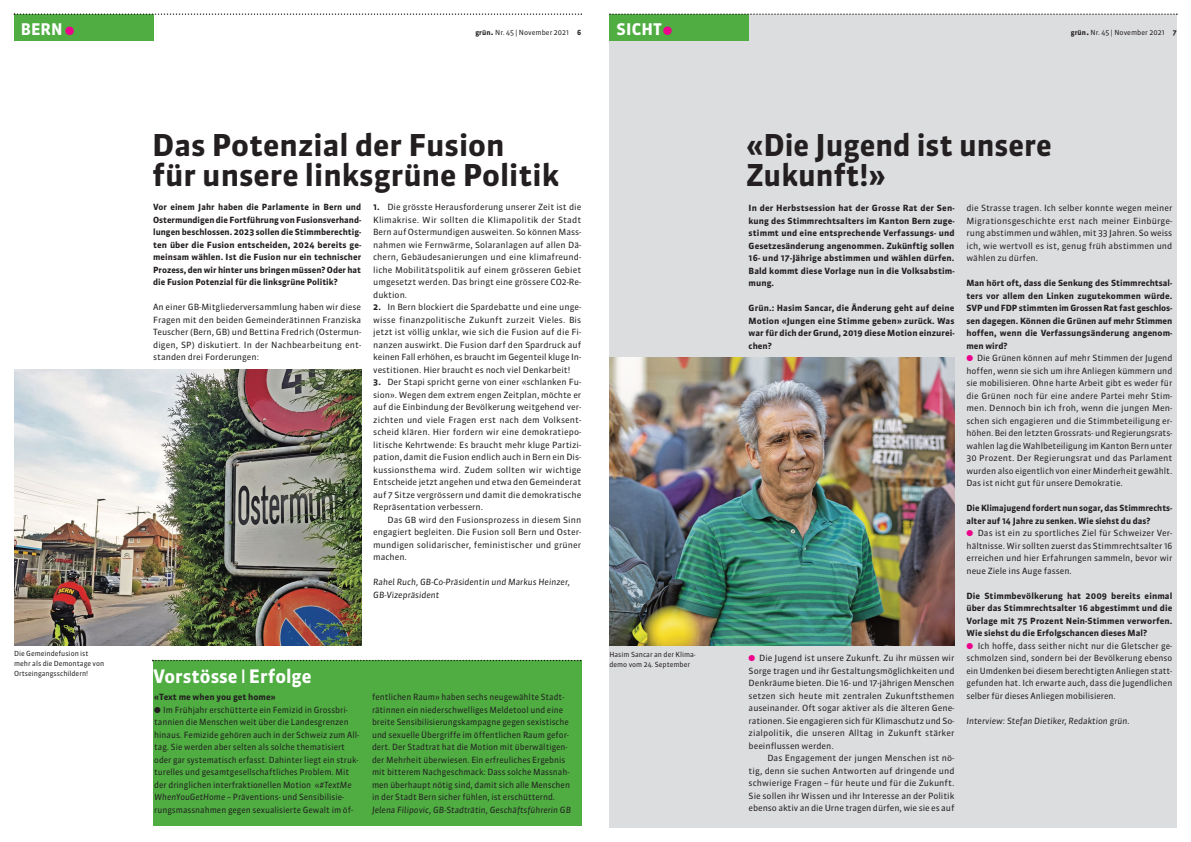
<style>
.page{position:relative;width:1191px;height:842px;background:#fff}
.page>*{position:absolute;margin:0;border:0;box-sizing:border-box;transform-origin:0 0}
.t1{font:700 30px "Sanuk OT";color:#231f20}
.t2{font:700 18.5px "Sanuk OT";color:#fff}
.t3{font:700 16px "Sanuk OT";letter-spacing:.01em;color:#fff}
.t4{font:8.5px/12.5px "Sanuk OT";color:#231f20;text-align:justify}
.t5{font:700 8.5px/12.5px "Sanuk OT";color:#231f20;text-align:justify}
.t6{font:italic 8.5px "Sanuk OT";color:#231f20}
.t7{font:7px/10px "Sanuk OT";color:#231f20}
.s1{font-weight:700}
.s2{font-weight:700;font-size:9px}
.s3{font-style:italic}
.s4{color:#ed028c}
</style>
<div class="page">
<div style="left:14px;top:14px;width:139px;height:27px;background:#4fad42"></div>
<svg style="left:14px;top:13px;width:568px;height:2px"></svg>
<div style="left:65px;top:27px;width:9px;height:8px;background:#ed028c;border-radius:50%"></div>
<div style="left:153px;top:660px;width:428px;height:166px;background:#4fad42"></div>
<svg style="left:152px;top:660px;width:429px;height:1px"></svg>
<div style="left:609px;top:14px;width:567px;height:814px;background:#dcdddf"></div>
<div style="left:609px;top:14px;width:140px;height:27px;background:#4fad42"></div>
<svg style="left:609px;top:13px;width:568px;height:2px"></svg>
<div style="left:663px;top:26px;width:9px;height:9px;background:#ed028c;border-radius:50%"></div>
<img style="left:609px;top:357px;width:345px;height:289px">
<img style="left:14px;top:369px;width:347px;height:277px">
<p class="t3" style="left:21px;top:22px;width:43px">BERN</p>
<p class="t7" style="left:475px;top:28px;width:107px"><span class="s1">grün</span><span class="s2">.</span> Nr. 45 | November 2021 <span class="s1">6</span></p>
<p class="t3" style="left:616px;top:22px;width:47px">SICHT</p>
<p class="t1" style="left:152px;top:133px;width:354px">Das Potenzial der Fusion</p>
<p class="t1" style="left:152px;top:163px;width:408px">für unsere linksgrüne Politik</p>
<p class="t5" style="left:153px;top:202px;width:210px">Vor einem Jahr haben die Parlamente in Bern und Ostermundigen die Fortführung von Fusionsverhand&shy;lungen beschlossen. 2023 sollen die Stimmberechtig&shy;ten über die Fusion entscheiden, 2024 bereits ge&shy;meinsam wählen. Ist die Fusion nur ein technischer Prozess, den wir hinter uns bringen müssen? Oder hat die Fusion Potenzial für die linksgrüne Politik?</p>
<p class="t4" style="left:153px;top:302px;width:210px">An einer GB-Mitgliederversammlung haben wir diese Fragen mit den beiden Gemeinderätinnen Franziska Teuscher (Bern, GB) und Bettina Fredrich (Ostermun&shy;digen, SP) diskutiert. In der Nachbearbeitung ent&shy;standen drei Forderungen:</p>
<p class="t4" style="left:373px;top:202px;width:210px"><span class="s1">1.</span> Die grösste Herausforderung unserer Zeit ist die Klimakrise. Wir sollten die Klimapolitik der Stadt Bern auf Ostermundigen ausweiten. So können Mass&shy;nahmen wie Fernwärme, Solaranlagen auf allen Dä&shy;chern, Gebäudesanierungen und eine klimafreund&shy;liche Mobilitätspolitik auf einem grösseren Gebiet umgesetzt werden. Das bringt eine grössere CO2-Re&shy;duktion.</p>
<p class="t4" style="left:373px;top:302px;width:210px"><span class="s1">2.</span> In Bern blockiert die Spardebatte und eine unge&shy;wisse finanzpolitische Zukunft zurzeit Vieles. Bis jetzt ist völlig unklar, wie sich die Fusion auf die Fi&shy;nanzen auswirkt. Die Fusion darf den Spardruck auf keinen Fall erhöhen, es braucht im Gegenteil kluge In&shy;vestitionen. Hier braucht es noch viel Denkarbeit!</p>
<p class="t4" style="left:373px;top:377px;width:210px"><span class="s1">3.</span> Der Stapi spricht gerne von einer «schlanken Fu&shy;sion». Wegen dem extrem engen Zeitplan, möchte er auf die Einbindung der Bevölkerung weitgehend ver&shy;zichten und viele Fragen erst nach dem Volksent&shy;scheid klären. Hier fordern wir eine demokratiepo&shy;litische Kehrtwende: Es braucht mehr kluge Partizi&shy;pation, damit die Fusion endlich auch in Bern ein Dis&shy;kussionsthema wird. Zudem sollten wir wichtige Entscheide jetzt angehen und etwa den Gemeinderat auf 7 Sitze vergrössern und damit die demokratische Repräsentation verbessern.</p>
<p class="t4" style="left:373px;top:514px;width:210px;text-indent:14px">Das GB wird den Fusionsprozess in diesem Sinn engagiert begleiten. Die Fusion soll Bern und Oster&shy;mundigen solidarischer, feministischer und grüner machen.</p>
<p class="t6" style="left:373px;top:579px;width:198px">Rahel Ruch, GB-Co-Präsidentin und Markus Heinzer,</p>
<p class="t6" style="left:373px;top:591px;width:68px">GB-Vizepräsident</p>
<p class="t7" style="left:14px;top:649px;width:76px">Die Gemeindefusion ist</p>
<p class="t7" style="left:14px;top:659px;width:92px">mehr als die Demontage von<br>Ortseingangsschildern!</p>
<p class="t2" style="left:153px;top:669px;width:160px">Vorstösse I Erfolge</p>
<p class="t5" style="left:154px;top:692px;width:123px">«Text me when you get home»</p>
<p class="t4" style="left:154px;top:704px;width:206px;text-align:left">● Im Frühjahr erschütterte ein Femizid in Grossbri&shy;tannien die Menschen weit über die Landesgrenzen hinaus. Femizide gehören auch in der Schweiz zum All&shy;tag. Sie werden aber selten als solche thematisiert oder gar systematisch erfasst. Dahinter liegt ein struk&shy;turelles und gesamtgesellschaftliches Problem. Mit der dringlichen interfraktionellen Motion «<span class="s3">#TextMe WhenYouGetHome</span> – Präventions- und Sensibilisie&shy;rungsmassnahmen gegen sexualisierte Gewalt im öf-</p>
<p class="t4" style="left:372px;top:692px;width:194px">fentlichen Raum» haben sechs neugewählte Stadt-</p>
<p class="t4" style="left:372px;top:704px;width:199px;text-align:left">rätinnen ein niederschwelliges Meldetool und eine breite Sensibilisierungskampagne gegen sexistische und sexuelle Übergriffe im öffentlichen Raum gefor&shy;dert. Der Stadtrat hat die Motion mit überwältigen&shy;der Mehrheit überwiesen. Ein erfreuliches Ergebnis mit bitterem Nachgeschmack: Dass solche Massnah&shy;men überhaupt nötig sind, damit sich alle Menschen in der Stadt Bern sicher fühlen, ist erschütternd.</p>
<p class="t6" style="left:372px;top:806px;width:200px">Jelena Filipovic, GB-Stadträtin, Geschäftsführerin GB</p>
<p class="t7" style="left:609px;top:650px;width:88px">Hasim Sancar an der Klima&shy;demo vom 24. September</p>
<p class="t7" style="left:1070px;top:28px;width:107px"><span class="s1">grün</span><span class="s2">.</span> Nr. 45 | November 2021 <span class="s1">7</span></p>
<p class="t1" style="left:746px;top:133px;width:307px">«Die Jugend ist unsere</p>
<p class="t1" style="left:746px;top:163px;width:140px">Zukunft!»</p>
<p class="t5" style="left:748px;top:203px;width:207px">In der Herbstsession hat der Grosse Rat der Sen&shy;kung des Stimmrechtsalters im Kanton Bern zuge&shy;stimmt und eine entsprechende Verfassungs- und Gesetzesänderung angenommen. Zukünftig sollen 16- und 17-Jährige abstimmen und wählen dürfen.<br>Bald kommt diese Vorlage nun in die Volksabstim&shy;mung.</p>
<p class="t5" style="left:748px;top:303px;width:207px">Grün.: Hasim Sancar, die Änderung geht auf deine Motion «Jungen eine Stimme geben» zurück. Was war für dich der Grund, 2019 diese Motion einzurei&shy;chen?</p>
<p class="t4" style="left:748px;top:653px;width:207px"><span class="s4">●</span> Die Jugend ist unsere Zukunft. Zu ihr müssen wir Sorge tragen und ihr Gestaltungsmöglichkeiten und Denkräume bieten. Die 16- und 17-jährigen Menschen setzen sich heute mit zentralen Zukunftsthemen auseinander. Oft sogar aktiver als die älteren Gene&shy;rationen. Sie engagieren sich für Klimaschutz und So&shy;zialpolitik, die unseren Alltag in Zukunft stärker beeinflussen werden.</p>
<p class="t4" style="left:767px;top:753px;width:189px">Das Engagement der jungen Menschen ist nö-</p>
<p class="t4" style="left:748px;top:765px;width:207px">tig, denn sie suchen Antworten auf dringende und schwierige Fragen – für heute und für die Zukunft.<br>Sie sollen ihr Wissen und ihr Interesse an der Politik ebenso aktiv an die Urne tragen dürfen, wie sie es auf</p>
<p class="t4" style="left:966px;top:203px;width:207px">die Strasse tragen. Ich selber konnte wegen meiner Migrationsgeschichte erst nach meiner Einbürge&shy;rung abstimmen und wählen, mit 33 Jahren. So weiss ich, wie wertvoll es ist, genug früh abstimmen und wählen zu dürfen.</p>
<p class="t5" style="left:966px;top:278px;width:207px">Man hört oft, dass die Senkung des Stimmrechtsal&shy;ters vor allem den Linken zugutekommen würde.<br>SVP und FDP stimmten im Grossen Rat fast geschlos&shy;sen dagegen. Können die Grünen auf mehr Stimmen hoffen, wenn die Verfassungsänderung angenom&shy;men wird?</p>
<p class="t4" style="left:966px;top:353px;width:207px"><span class="s4">●</span> Die Grünen können auf mehr Stimmen der Jugend hoffen, wenn sie sich um ihre Anliegen kümmern und sie mobilisieren. Ohne harte Arbeit gibt es weder für die Grünen noch für eine andere Partei mehr Stim&shy;men. Dennoch bin ich froh, wenn die jungen Men&shy;schen sich engagieren und die Stimmbeteiligung er&shy;höhen. Bei den letzten Grossrats- und Regierungsrats&shy;wahlen lag die Wahlbeteiligung im Kanton Bern unter 30 Prozent. Der Regierungsrat und das Parlament wurden also eigentlich von einer Minderheit gewählt.<br>Das ist nicht gut für unsere Demokratie.</p>
<p class="t5" style="left:966px;top:503px;width:207px">Die Klimajugend fordert nun sogar, das Stimmrechts&shy;alter auf 14 Jahre zu senken. Wie siehst du das?</p>
<p class="t4" style="left:966px;top:528px;width:207px"><span class="s4">●</span> Das ist ein zu sportliches Ziel für Schweizer Ver&shy;hältnisse. Wir sollten zuerst das Stimmrechtsalter 16 erreichen und hier Erfahrungen sammeln, bevor wir neue Ziele ins Auge fassen.</p>
<p class="t5" style="left:966px;top:590px;width:207px">Die Stimmbevölkerung hat 2009 bereits einmal über das Stimmrechtsalter 16 abgestimmt und die Vorlage mit 75 Prozent Nein-Stimmen verworfen.<br>Wie siehst du die Erfolgschancen dieses Mal?</p>
<p class="t4" style="left:966px;top:640px;width:207px"><span class="s4">●</span> Ich hoffe, dass seither nicht nur die Gletscher ge&shy;schmolzen sind, sondern bei der Bevölkerung ebenso ein Umdenken bei diesem berechtigten Anliegen statt&shy;gefunden hat. Ich erwarte auch, dass die Jugendlichen selber für dieses Anliegen mobilisieren.</p>
<p class="t6" style="left:966px;top:717px;width:165px">Interview: Stefan Dietiker, Redaktion grün.</p>
</div>
